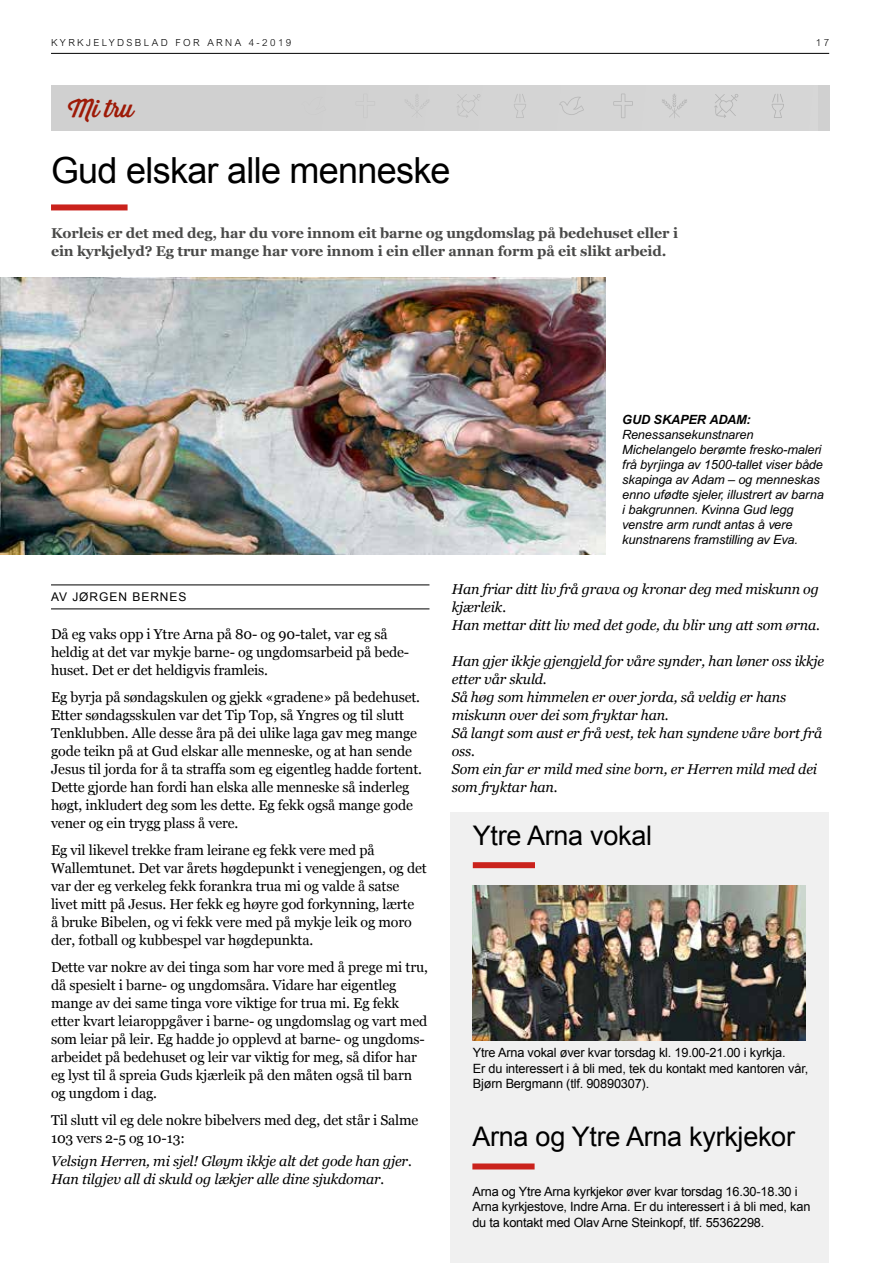
<style>
.page{position:relative;width:893px;height:1263px;background:#fff}
.page>*{position:absolute;margin:0;border:0;box-sizing:border-box;transform-origin:0 0}
.t1{font:36px "Arial";letter-spacing:-.02em;color:#000}
.t2{font:27px "Arial";letter-spacing:-.01em;color:#000}
.t3{font:24px "Thirsty Rough Reg";color:#9d1906}
.t4{font:14.25px/18px "Georgia";letter-spacing:-.01em;color:#000}
.t5{font:italic 14.25px/18px "Georgia";letter-spacing:-.01em;color:#000}
.t6{font:700 14.25px/18px "Georgia";letter-spacing:-.01em;color:#4a4a49}
.t7{font:12.75px/15.8px "Arial";letter-spacing:-.015em;color:#000}
.t8{font:italic 12.75px/15px "Arial";letter-spacing:-.01em;color:#000}
.t9{font:italic 700 12.75px "Arial";letter-spacing:-.01em;color:#000}
.t10{font:12px "Arial";letter-spacing:.08em;color:#000}
.t11{font:300 9.75px "Arial";letter-spacing:.25em;color:#000}
</style>
<div class="page">
<div style="left:51px;top:85px;width:778px;height:46px;background:#d0d0d0"></div>
<div style="left:298px;top:85px;width:520px;height:46px;background:#d4d4d4"></div>
<svg style="left:360px;top:94px;width:15px;height:24px"></svg>
<svg style="left:457px;top:94px;width:23px;height:24px"></svg>
<svg style="left:514px;top:94px;width:12px;height:24px"></svg>
<svg style="left:613px;top:94px;width:20px;height:24px"></svg>
<svg style="left:714px;top:94px;width:24px;height:24px"></svg>
<svg style="left:772px;top:94px;width:12px;height:24px"></svg>
<svg style="left:559px;top:97px;width:25px;height:18px"></svg>
<svg style="left:405px;top:94px;width:24px;height:23px"></svg>
<svg style="left:662px;top:94px;width:25px;height:24px"></svg>
<div style="left:51px;top:204px;width:77px;height:6px;background:#ca221c"></div>
<div style="left:451px;top:812px;width:378px;height:451px;background:#f0f0f0"></div>
<div style="left:473px;top:862px;width:62px;height:6px;background:#ca221c"></div>
<img style="left:472px;top:885px;width:334px;height:155px">
<div style="left:472px;top:1163px;width:63px;height:6px;background:#ca221c"></div>
<img style="left:0;top:277px;width:605px;height:278px">
<hr style="left:51px;top:585px;width:378px;height:1px;background:#000">
<hr style="left:51px;top:609px;width:378px;height:1px;background:#000">
<hr style="left:51px;top:53px;width:778px;height:1px;background:#000">
<p class="t11" style="left:51px;top:37px;width:242px">KYRKJELYDSBLAD FOR ARNA 4-2019</p>
<p class="t11" style="left:816px;top:37px;width:15px">17</p>
<h3 class="t3" style="left:68px;top:91px;width:67px">Mi tru</h3>
<h1 class="t1" style="left:51px;top:147px;width:401px">Gud elskar alle menneske</h1>
<p class="t6" style="left:51px;top:224px;width:629px">Korleis er det med deg, har du vore innom eit barne og ungdomslag på bedehuset eller i ein kyrkjelyd? Eg trur mange har vore innom i ein eller annan form på eit slikt arbeid.</p>
<p class="t10" style="left:51px;top:589px;width:137px">AV JØRGEN BERNES</p>
<p class="t4" style="left:51px;top:625px;width:359px">Då eg vaks opp i Ytre Arna på 80- og 90-talet, var eg så heldig at det var mykje barne- og ungdomsarbeid på bede&shy;huset. Det er det heldigvis framleis.</p>
<p class="t4" style="left:51px;top:688px;width:373px">Eg byrja på søndagskulen og gjekk «gradene» på bedehuset.<br>Etter søndagsskulen var det Tip Top, så Yngres og til slutt Tenklubben. Alle desse åra på dei ulike laga gav meg mange gode teikn på at Gud elskar alle menneske, og at han sende Jesus til jorda for å ta straffa som eg eigentleg hadde fortent.<br>Dette gjorde han fordi han elska alle menneske så inderleg høgt, inkludert deg som les dette. Eg fekk også mange gode vener og ein trygg plass å vere.</p>
<p class="t4" style="left:51px;top:841px;width:377px">Eg vil likevel trekke fram leirane eg fekk vere med på Wallemtunet. Det var årets høgdepunkt i venegjengen, og det var der eg verkeleg fekk forankra trua mi og valde å satse livet mitt på Jesus. Her fekk eg høyre god forkynning, lærte<br>å bruke Bibelen, og vi fekk vere med på mykje leik og moro der, fotball og kubbespel var høgdepunkta.</p>
<p class="t4" style="left:51px;top:958px;width:378px">Dette var nokre av dei tinga som har vore med å prege mi tru, då spesielt i barne- og ungdomsåra. Vidare har eigentleg mange av dei same tinga vore viktige for trua mi. Eg fekk etter kvart leiaroppgåver i barne- og ungdomslag og vart med som leiar på leir. Eg hadde jo opplevd at barne- og ungdoms&shy;arbeidet på bedehuset og leir var viktig for meg, så difor har eg lyst til å spreia Guds kjærleik på den måten også til barn og ungdom i dag.</p>
<p class="t4" style="left:51px;top:1111px;width:369px">Til slutt vil eg dele nokre bibelvers med deg, det står i Salme<br>103 vers 2-5 og 10-13:</p>
<p class="t5" style="left:51px;top:1152px;width:362px">Velsign Herren, mi sjel! Gløym ikkje alt det gode han gjer.<br>Han tilgjev all di skuld og lækjer alle dine sjukdomar.</p>
<p class="t9" style="left:622px;top:412px;width:130px">GUD SKAPER ADAM:</p>
<p class="t8" style="left:622px;top:427px;width:203px">Renessansekunstnaren Michelangelo berømte fresko-maleri frå byrjinga av 1500-tallet viser både skapinga av Adam – og menneskas enno ufødte sjeler, illustrert av barna i bakgrunnen. Kvinna Gud legg venstre arm rundt antas å vere kunstnarens framstilling av Eva.</p>
<p class="t5" style="left:452px;top:580px;width:370px">Han friar ditt liv frå grava og kronar deg med miskunn og kjærleik.<br>Han mettar ditt liv med det gode, du blir ung att som ørna.</p>
<p class="t5" style="left:452px;top:652px;width:374px">Han gjer ikkje gjengjeld for våre synder, han løner oss ikkje etter vår skuld.<br>Så høg som himmelen er over jorda, så veldig er hans miskunn over dei som fryktar han.<br>Så langt som aust er frå vest, tek han syndene våre bort frå oss.<br>Som ein far er mild med sine born, er Herren mild med dei som fryktar han.</p>
<h2 class="t2" style="left:473px;top:818px;width:181px">Ytre Arna vokal</h2>
<p class="t7" style="left:473px;top:1044px;width:337px">Ytre Arna vokal øver kvar torsdag kl. 19.00-21.00 i kyrkja.<br>Er du interessert i å bli med, tek du kontakt med kantoren vår,<br>Bjørn Bergmann (tlf. 90890307).</p>
<h2 class="t2" style="left:472px;top:1119px;width:324px">Arna og Ytre Arna kyrkjekor</h2>
<p class="t7" style="left:472px;top:1183px;width:340px">Arna og Ytre Arna kyrkjekor øver kvar torsdag 16.30-18.30 i<br>Arna kyrkjestove, Indre Arna. Er du interessert i å bli med, kan du ta kontakt med Olav Arne Steinkopf, tlf. 55362298.</p>
</div>
